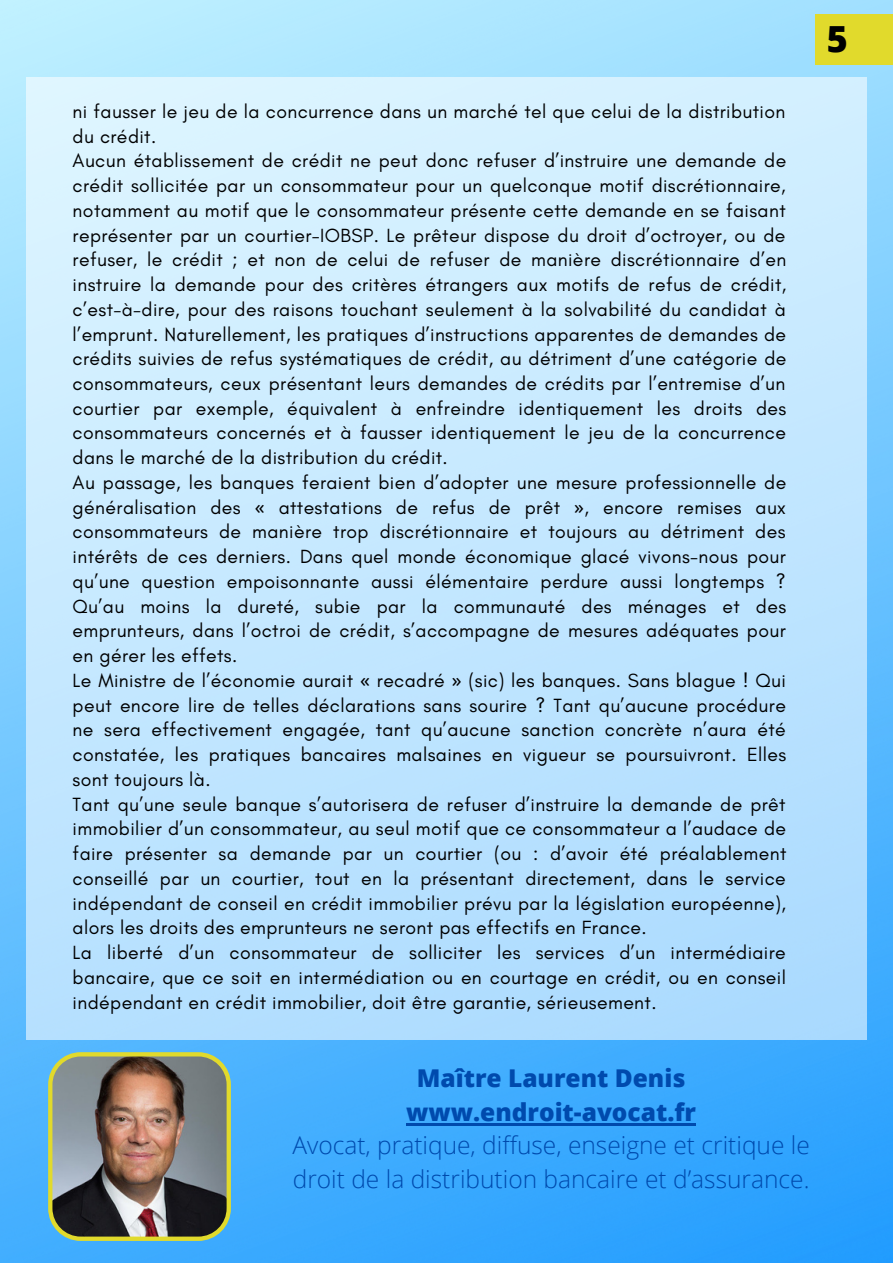
<style>
.page{position:relative;width:893px;height:1264px;background:#fff}
.page>*{position:absolute;margin:0;border:0;box-sizing:border-box;transform-origin:0 0}
.t1{font:800 36px "Open Sans";color:#000}
.t2{font:300 24.45px/33.8px "Open Sans";color:#004aad}
.t3{font:800 24.45px/33.8px "Open Sans";color:#004aad;text-align:center}
.t4{font:19.35px/24.8px "Glacial Indifference";letter-spacing:.02em;color:#000}
.s1{font-family:"Noto Sans"}
</style>
<div class="page">
<img style="left:0;top:0;width:892px;height:1262px">
<div style="left:815px;top:14px;width:77px;height:50px;background:#e1da2c"></div>
<div style="left:27px;top:78px;width:839px;height:962px;background:linear-gradient(to bottom,#d9f3ff,#afdcff)"></div>
<img style="left:48px;top:1052px;width:183px;height:188px">
<hr style="left:406px;top:1122px;width:290px;height:3px;background:#004aad">
<p class="t4" style="left:73px;top:99px;width:715px">ni fausser le jeu de la concurrence dans un marché tel que celui de la distribution du crédit.<br>Aucun établissement de crédit ne peut donc refuser d’instruire une demande de crédit sollicitée par un consommateur pour un quelconque motif discrétionnaire, notamment au motif que le consommateur présente cette demande en se faisant représenter par un courtier-IOBSP. Le prêteur dispose du droit d’octroyer, ou de refuser, le crédit ; et non de celui de refuser de manière discrétionnaire d’en instruire la demande pour des critères étrangers aux motifs de refus de crédit, c’est-à-dire, pour des raisons touchant seulement à la solvabilité du candidat à l’emprunt. Naturellement, les pratiques d’instructions apparentes de demandes de crédits suivies de refus systématiques de crédit, au détriment d’une catégorie de consommateurs, ceux présentant leurs demandes de crédits par l’entremise d’un courtier par exemple, équivalent à enfreindre identiquement les droits des consommateurs concernés et à fausser identiquement le jeu de la concurrence dans le marché de la distribution du crédit.<br>Au passage, les banques feraient bien d’adopter une mesure professionnelle de généralisation des <span class="s1">«</span> attestations de refus de prêt <span class="s1">»</span>, encore remises aux consommateurs de manière trop discrétionnaire et toujours au détriment des intérêts de ces derniers. Dans quel monde économique glacé vivons-nous pour qu’une question empoisonnante aussi élémentaire perdure aussi longtemps ?<br>Qu’au moins la dureté, subie par la communauté des ménages et des emprunteurs, dans l’octroi de crédit, s’accompagne de mesures adéquates pour en gérer les effets.<br>Le Ministre de l’économie aurait <span class="s1">«</span> recadré <span class="s1">»</span> (sic) les banques. Sans blague ! Qui peut encore lire de telles déclarations sans sourire ? Tant qu’aucune procédure ne sera effectivement engagée, tant qu’aucune sanction concrète n’aura été constatée, les pratiques bancaires malsaines en vigueur se poursuivront. Elles sont toujours là.<br>Tant qu’une seule banque s’autorisera de refuser d’instruire la demande de prêt immobilier d’un consommateur, au seul motif que ce consommateur a l’audace de faire présenter sa demande par un courtier (ou : d’avoir été préalablement conseillé par un courtier, tout en la présentant directement, dans le service indépendant de conseil en crédit immobilier prévu par la législation européenne), alors les droits des emprunteurs ne seront pas effectifs en France.<br>La liberté d’un consommateur de solliciter les services d’un intermédiaire bancaire, que ce soit en intermédiation ou en courtage en crédit, ou en conseil indépendant en crédit immobilier, doit être garantie, sérieusement.</p>
<h1 class="t1" style="left:826px;top:14px;width:23px">5</h1>
<p class="t3" style="left:406px;top:1060px;width:291px">Maître Laurent Denis www.endroit-avocat.fr</p>
<p class="t2" style="left:292px;top:1127px;width:519px">Avocat, pratique, diffuse, enseigne et critique le droit de la distribution bancaire et d’assurance.</p>
</div>
